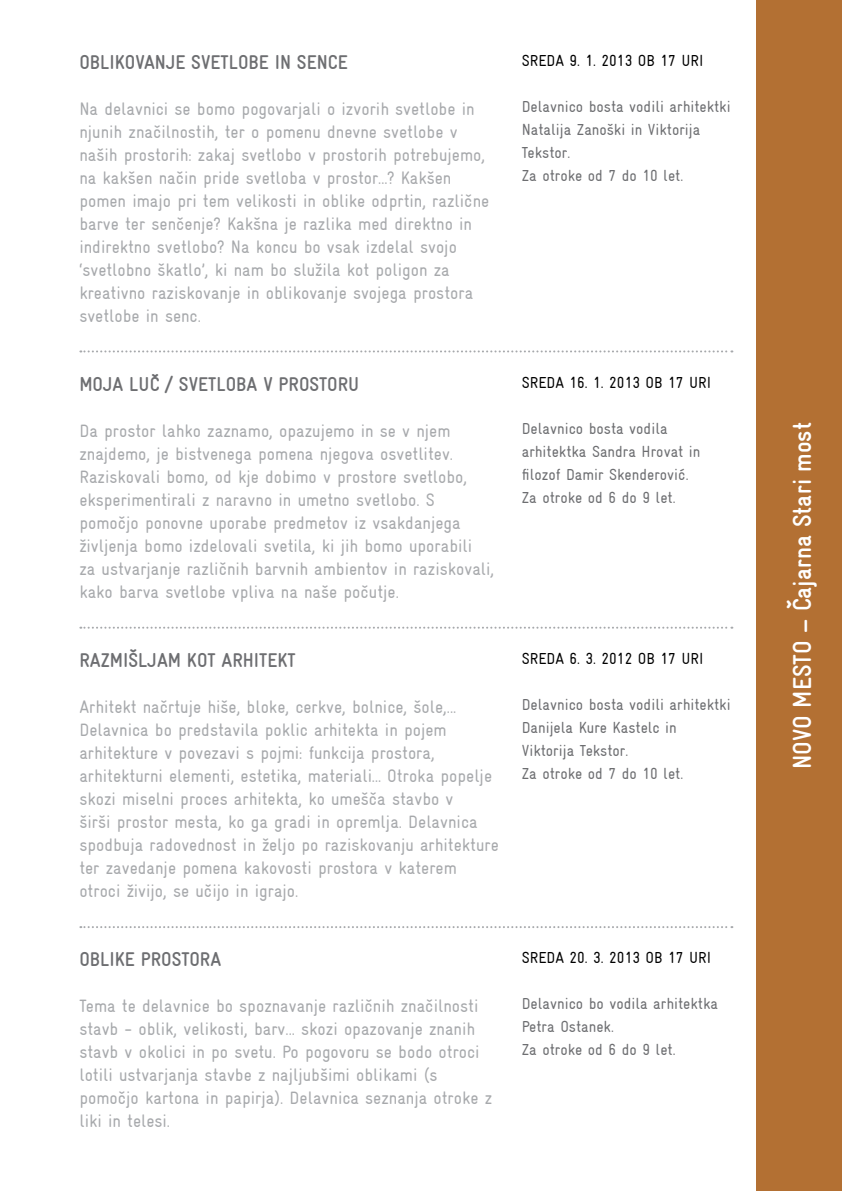
<style>
.page{position:relative;width:842px;height:1191px;background:#fff}
.page>*{position:absolute;margin:0;border:0;box-sizing:border-box;transform-origin:0 0}
.t1{font:700 26px "Gravur Condensed";color:#fff}
.t2{font:700 20px "Gravur Condensed";color:#6d6e71}
.t3{font:18px/23px "Gravur Condensed";color:#a7a9ac}
.t4{font:16px/23px "Gravur Condensed";color:#6d6e71}
.t5{font:16px "Gravur Condensed";color:#000}
</style>
<div class="page">
<div style="left:757px;top:0;width:85px;height:1191px;background:#b37033"></div>
<svg style="left:80px;top:350px;width:652px;height:2px"></svg>
<svg style="left:80px;top:626px;width:652px;height:2px"></svg>
<svg style="left:80px;top:926px;width:652px;height:2px"></svg>
<p class="t2" style="left:79px;top:51px;width:270px">OBLIKOVANJE SVETLOBE IN SENCE</p>
<p class="t3" style="left:79px;top:97px;width:411px">Na delavnici se bomo pogovarjali o izvorih svetlobe in njunih znacˇilnostih, ter o pomenu dnevne svetlobe v naših prostorih: zakaj svetlobo v prostorih potrebujemo, na kakšen nacˇin pride svetloba v prostor…? Kakšen pomen imajo pri tem velikosti in oblike odprtin, razlicˇne barve ter sencˇenje? Kakšna je razlika med direktno in indirektno svetlobo? Na koncu bo vsak izdelal svojo ‘svetlobno škatlo’, ki nam bo služila kot poligon za kreativno raziskovanje in oblikovanje svojega prostora svetlobe in senc.</p>
<p class="t2" style="left:79px;top:373px;width:281px">MOJA LUCˇ / SVETLOBA V PROSTORU</p>
<p class="t3" style="left:79px;top:419px;width:416px">Da prostor lahko zaznamo, opazujemo in se v njem znajdemo, je bistvenega pomena njegova osvetlitev.<br>Raziskovali bomo, od kje dobimo v prostore svetlobo, eksperimentirali z naravno in umetno svetlobo. S pomocˇjo ponovne uporabe predmetov iz vsakdanjega življenja bomo izdelovali svetila, ki jih bomo uporabili<br>za ustvarjanje razlicˇnih barvnih ambientov in raziskovali, kako barva svetlobe vpliva na naše pocˇutje.</p>
<p class="t2" style="left:79px;top:649px;width:70px">RAZMIŠLJAM</p>
<p class="t2" style="left:187px;top:649px;width:10px">KOT</p>
<p class="t2" style="left:221px;top:649px;width:42px">ARHITEKT</p>
<p class="t3" style="left:79px;top:695px;width:421px">Arhitekt nacˇrtuje hiše, bloke, cerkve, bolnice, šole,...<br>Delavnica bo predstavila poklic arhitekta in pojem arhitekture v povezavi s pojmi: funkcija prostora, arhitekturni elementi, estetika, materiali… Otroka popelje skozi miselni proces arhitekta, ko umešcˇa stavbo v<br>širši prostor mesta, ko ga gradi in opremlja. Delavnica spodbuja radovednost in željo po raziskovanju arhitekture ter zavedanje pomena kakovosti prostora v katerem otroci živijo, se ucˇijo in igrajo.</p>
<p class="t2" style="left:79px;top:948px;width:143px">OBLIKE PROSTORA</p>
<p class="t3" style="left:79px;top:994px;width:414px">Tema te delavnice bo spoznavanje razlicˇnih znacˇilnosti stavb - oblik, velikosti, barv... skozi opazovanje znanih stavb v okolici in po svetu. Po pogovoru se bodo otroci lotili ustvarjanja stavbe z najljubšimi oblikami (s pomocˇjo kartona in papirja). Delavnica seznanja otroke z liki in telesi.</p>
<p class="t5" style="left:522px;top:51px;width:167px">Sreda 9. 1. 2013 ob 17 uri</p>
<p class="t4" style="left:522px;top:95px;width:210px">Delavnico bosta vodili arhitektki<br>Natalija Zanoški in Viktorija<br>Tekstor.<br>Za otroke od 7 do 10 let.</p>
<p class="t5" style="left:522px;top:373px;width:175px">Sreda 16. 1. 2013 ob 17 uri</p>
<p class="t4" style="left:522px;top:416px;width:180px">Delavnico bosta vodila arhitektka Sandra Hrovat in filozof Damir Skenderovic´.<br>Za otroke od 6 do 9 let.</p>
<p class="t5" style="left:522px;top:649px;width:167px">Sreda 6. 3. 2012 ob 17 uri</p>
<p class="t4" style="left:522px;top:692px;width:210px">Delavnico bosta vodili arhitektki<br>Danijela Kure Kastelc in<br>Viktorija Tekstor.<br>Za otroke od 7 do 10 let.</p>
<p class="t5" style="left:522px;top:948px;width:175px">Sreda 20. 3. 2013 ob 17 uri</p>
<p class="t4" style="left:522px;top:991px;width:198px">Delavnico bo vodila arhitektka<br>Petra Ostanek.<br>Za otroke od 6 do 9 let.</p>
<h1 class="t1" style="left:788px;top:769px;width:348px;rotate:-90deg">NOVO MESTO _ ˇcajarna Stari most</h1>
</div>
